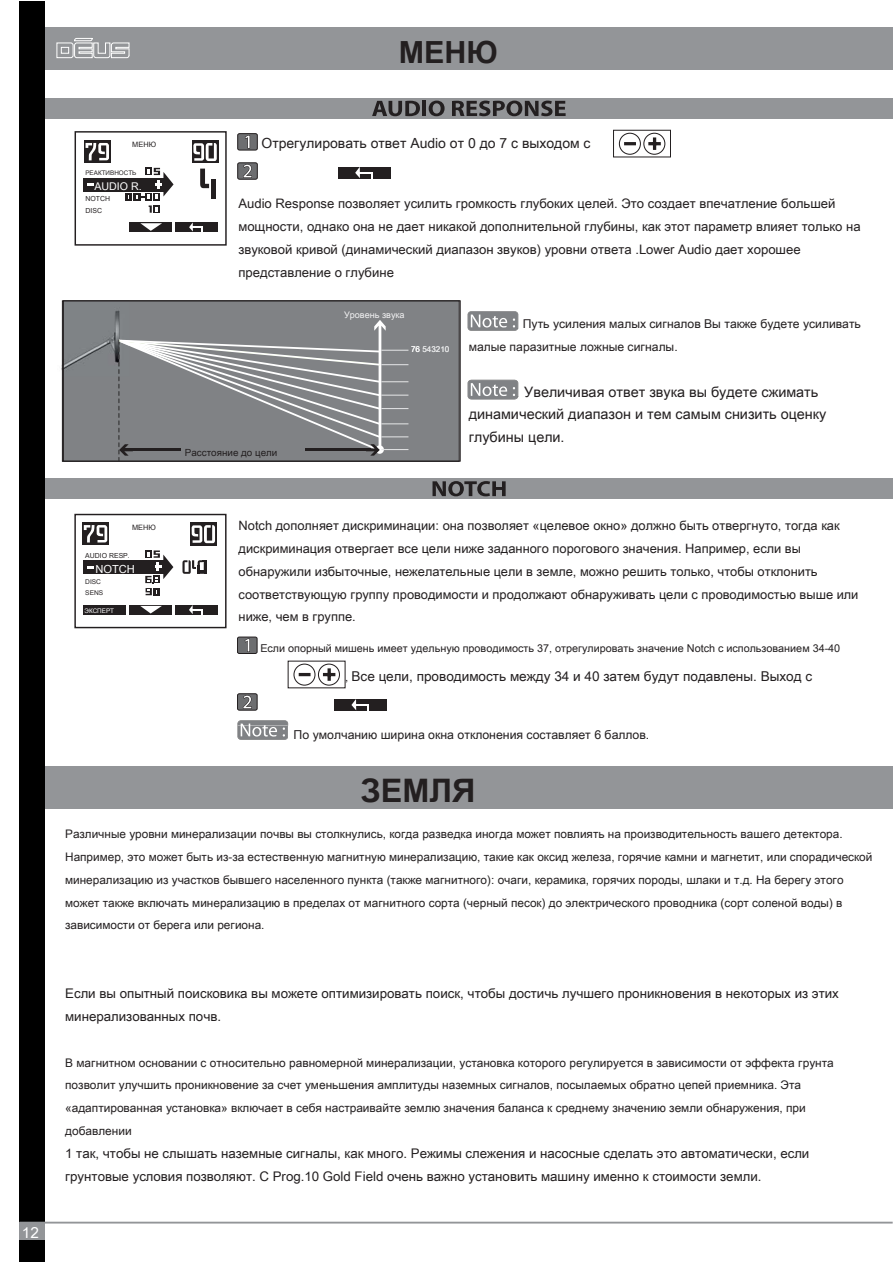
<style>
.page{position:relative;width:893px;height:1263px;background:#fff}
.page>*{position:absolute;margin:0;border:0;box-sizing:border-box;transform-origin:0 0}
.t1{font:700 32.4px "Arial Unicode MS";color:#231f20}
.t2{font:700 30.45px "Arial Unicode MS";color:#231f20}
.t3{font:15.3px "Arial Unicode MS";color:#fff}
.t4{font:14.4px/22.8px "Arial Unicode MS";color:#231f20}
.t5{font:13.95px "Arial Unicode MS";color:#231f20}
.t6{font:13.5px "Arial Unicode MS";color:#231f20}
.t7{font:13.35px/22.8px "Arial Unicode MS";color:#231f20}
.t8{font:13.2px/22.8px "Arial Unicode MS";color:#231f20}
.t9{font:13.05px/22.8px "Arial Unicode MS";color:#231f20}
.t10{font:12.9px/22.8px "Arial Unicode MS";color:#231f20}
.t11{font:12.3px "Arial Unicode MS";color:#231f20}
.t12{font:12.15px/22.8px "Arial Unicode MS";color:#231f20}
.t13{font:11.85px/22.8px "Arial Unicode MS";color:#231f20}
.t14{font:11.1px "Arial Unicode MS";color:#fff}
.t15{font:10.8px "Arial Unicode MS";color:#231f20}
.t16{font:10.65px "Arial Unicode MS";color:#fff}
.t17{font:9.9px "Arial Unicode MS";color:#231f20}
.t18{font:9.15px "Arial Unicode MS";color:#f1f1f2}
.t19{font:8.1px "Arial Unicode MS";color:#e6e7e8}
.t20{font:7.35px "Arial Unicode MS";color:#231f20}
.t21{font:6.9px/11.9px "Arial Unicode MS";color:#231f20}
.t22{font:6.6px/11.9px "Arial Unicode MS";color:#231f20}
.t23{font:6.3px "Arial Unicode MS";color:#231f20}
.t24{font:6.3px "Arial Unicode MS";color:#fff}
.s1{color:#fff}
.s2{font-size:11.4px}
</style>
<div class="page">
<div style="left:20px;top:1px;width:25px;height:1261px;background:#000"></div>
<hr style="left:20px;top:1222px;width:873px;height:2px;background:#939598">
<div style="left:45px;top:27px;width:848px;height:43px;background:#939598"></div>
<div style="left:20px;top:1223px;width:25px;height:17px;background:#939598"></div>
<svg style="left:56px;top:38px;width:74px;height:20px"></svg>
<div style="left:62px;top:301px;width:397px;height:160px;background:#808285"></div>
<img style="left:61px;top:300px;width:1px;height:77px">
<img style="left:65px;top:310px;width:55px;height:59px">
<svg style="left:117px;top:320px;width:291px;height:140px"></svg>
<div style="left:45px;top:98px;width:848px;height:21px;background:#939598"></div>
<div style="left:45px;top:478px;width:848px;height:21px;background:#939598"></div>
<svg style="left:432px;top:481px;width:74px;height:15px"></svg>
<svg style="left:299px;top:673px;width:12px;height:3px"></svg>
<svg style="left:322px;top:667px;width:14px;height:14px"></svg>
<div style="left:293px;top:664px;width:22px;height:22px;border:1px solid #231f20;border-radius:50%"></div>
<div style="left:318px;top:664px;width:22px;height:22px;border:1px solid #231f20;border-radius:50%"></div>
<svg style="left:182px;top:560px;width:25px;height:14px"></svg>
<div style="left:84px;top:605px;width:42px;height:10px;background:#231f20"></div>
<div style="left:129px;top:605px;width:43px;height:10px;background:#231f20"></div>
<div style="left:74px;top:514px;width:153px;height:114px;border:1px solid #231f20"></div>
<div style="left:175px;top:605px;width:42px;height:10px;background:#231f20"></div>
<svg style="left:189px;top:605px;width:14px;height:10px"></svg>
<svg style="left:140px;top:606px;width:22px;height:7px"></svg>
<div style="left:84px;top:560px;width:81px;height:14px;background:#231f20"></div>
<svg style="left:145px;top:551px;width:28px;height:44px"></svg>
<svg style="left:87px;top:566px;width:6px;height:2px"></svg>
<svg style="left:624px;top:142px;width:12px;height:3px"></svg>
<svg style="left:647px;top:137px;width:15px;height:14px"></svg>
<div style="left:613px;top:130px;width:58px;height:27px;border:1px solid #231f20"></div>
<div style="left:619px;top:133px;width:22px;height:22px;border:1px solid #231f20;border-radius:50%"></div>
<div style="left:643px;top:133px;width:22px;height:22px;border:1px solid #231f20;border-radius:50%"></div>
<svg style="left:200px;top:169px;width:9px;height:19px"></svg>
<div style="left:211px;top:179px;width:5px;height:20px;background:#231f20"></div>
<div style="left:129px;top:222px;width:43px;height:10px;background:#231f20"></div>
<div style="left:75px;top:131px;width:152px;height:115px;border:1px solid #231f20"></div>
<div style="left:175px;top:222px;width:42px;height:10px;background:#231f20"></div>
<svg style="left:189px;top:222px;width:14px;height:10px"></svg>
<svg style="left:140px;top:223px;width:22px;height:8px"></svg>
<div style="left:84px;top:178px;width:81px;height:13px;background:#231f20"></div>
<svg style="left:125px;top:168px;width:49px;height:45px"></svg>
<svg style="left:87px;top:183px;width:7px;height:3px"></svg>
<div style="left:63px;top:300px;width:398px;height:162px;border:1px solid #231f20"></div>
<svg style="left:468px;top:311px;width:50px;height:20px"></svg>
<svg style="left:468px;top:380px;width:50px;height:19px"></svg>
<svg style="left:237px;top:720px;width:51px;height:20px"></svg>
<div style="left:237px;top:133px;width:21px;height:17px;border:1px solid #231f20;border-radius:2px"></div>
<svg style="left:238px;top:134px;width:19px;height:16px"></svg>
<div style="left:237px;top:163px;width:21px;height:16px;border:1px solid #231f20;border-radius:2px"></div>
<svg style="left:238px;top:163px;width:19px;height:16px"></svg>
<svg style="left:237px;top:637px;width:20px;height:17px"></svg>
<svg style="left:237px;top:694px;width:20px;height:16px"></svg>
<svg style="left:372px;top:101px;width:48px;height:15px"></svg>
<hr style="left:422px;top:101px;width:4px;height:15px;background:#231f20">
<svg style="left:429px;top:101px;width:16px;height:15px"></svg>
<svg style="left:452px;top:101px;width:114px;height:15px"></svg>
<div style="left:338px;top:167px;width:52px;height:12px;background:#231f20"></div>
<svg style="left:355px;top:167px;width:18px;height:12px"></svg>
<div style="left:334px;top:699px;width:53px;height:12px;background:#231f20"></div>
<svg style="left:351px;top:699px;width:18px;height:12px"></svg>
<svg style="left:190px;top:523px;width:27px;height:22px"></svg>
<svg style="left:191px;top:525px;width:25px;height:18px"></svg>
<div style="left:82px;top:522px;width:27px;height:23px;background:#231f20"></div>
<svg style="left:83px;top:525px;width:25px;height:17px"></svg>
<div style="left:192px;top:140px;width:26px;height:23px;background:#231f20"></div>
<svg style="left:193px;top:143px;width:24px;height:18px"></svg>
<div style="left:84px;top:140px;width:26px;height:23px;background:#231f20"></div>
<svg style="left:85px;top:143px;width:24px;height:17px"></svg>
<div style="left:182px;top:442px;width:123px;height:15px;background:#808285"></div>
<div style="left:45px;top:766px;width:848px;height:43px;background:#939598"></div>
<h2 class="t2" style="left:399px;top:30px;width:101px">МЕНЮ</h2>
<p class="t3" style="left:22px;top:1222px;width:19px">12</p>
<p class="t20" style="left:132px;top:140px;width:25px">МЕНЮ</p>
<p class="t5" style="left:261px;top:133px;width:330px">Отрегулировать ответ Audio от 0 до 7 с выходом с</p>
<p class="t23" style="left:85px;top:168px;width:52px">РЕАКТИВНОСТЬ</p>
<p class="t21" style="left:85px;top:192px;width:26px">NOTCH<br>DISC</p>
<p class="t16" style="left:95px;top:179px;width:49px">AUDIO R.</p>
<p class="t9" style="left:238px;top:192px;width:624px">Audio Response позволяет усилить громкость глубоких целей. Это создает впечатление большей мощности, однако она не дает никакой дополнительной глубины, как этот параметр влияет только на звуковой кривой (динамический диапазон звуков) уровни ответа .Lower Audio дает хорошее представление о глубине</p>
<p class="t20" style="left:132px;top:522px;width:25px">МЕНЮ</p>
<p class="t21" style="left:85px;top:549px;width:46px">AUDIO RESP.</p>
<p class="t22" style="left:85px;top:575px;width:19px">DISC<br>SENS</p>
<p class="t14" style="left:95px;top:561px;width:41px">NOTCH</p>
<p class="t24" style="left:85px;top:607px;width:31px">ЭКСПЕРТ</p>
<p class="t17" style="left:185px;top:445px;width:94px">Расстояние до цели</p>
<p class="t18" style="left:344px;top:308px;width:62px">Уровень звука</p>
<p class="t19" style="left:411px;top:343px;width:40px"><span class="s1">76</span> 543210</p>
<p class="t12" style="left:469px;top:312px;width:394px;text-indent:54px">Путь усиления малых сигналов Вы также будете усиливать малые паразитные ложные сигналы.</p>
<p class="t4" style="left:469px;top:380px;width:359px;text-indent:55px">Увеличивая ответ звука вы будете сжимать динамический диапазон и тем самым снизить оценку глубины цели.</p>
<p class="t10" style="left:239px;top:514px;width:621px">Notch дополняет дискриминации: она позволяет «целевое окно» должно быть отвергнуто, тогда как дискриминация отвергает все цели ниже заданного порогового значения. Например, если вы обнаружили избыточные, нежелательные цели в земле, можно решить только, чтобы отклонить соответствующую группу проводимости и продолжают обнаруживать цели с проводимостью выше или ниже, чем в группе.</p>
<p class="t15" style="left:260px;top:640px;width:581px">Если опорный мишень имеет удельную проводимость 37, отрегулировать значение Notch с использованием 34-40</p>
<p class="t6" style="left:345px;top:666px;width:468px"><span class="s2">,</span> Все цели, проводимость между 34 и 40 затем будут подавлены. Выход с</p>
<p class="t11" style="left:293px;top:726px;width:357px">По умолчанию ширина окна отклонения составляет 6 баллов.</p>
<h1 class="t1" style="left:361px;top:767px;width:116px">ЗЕМЛЯ</h1>
<p class="t13" style="left:65px;top:822px;width:809px">Различные уровни минерализации почвы вы столкнулись, когда разведка иногда может повлиять на производительность вашего детектора.<br>Например, это может быть из-за естественную магнитную минерализацию, такие как оксид железа, горячие камни и магнетит, или спорадической минерализацию из участков бывшего населенного пункта (также магнитного): очаги, керамика, горячих породы, шлаки и т.д. На берегу этого может также включать минерализацию в пределах от магнитного сорта (черный песок) до электрического проводника (сорт соленой воды) в зависимости от берега или региона.</p>
<p class="t7" style="left:65px;top:981px;width:775px">Если вы опытный поисковика вы можете оптимизировать поиск, чтобы достичь лучшего проникновения в некоторых из этих минерализованных почв.</p>
<p class="t13" style="left:65px;top:1050px;width:770px">В магнитном основании с относительно равномерной минерализации, установка которого регулируется в зависимости от эффекта грунта позволит улучшить проникновение за счет уменьшения амплитуды наземных сигналов, посылаемых обратно цепей приемника. Эта «адаптированная установка» включает в себя настраивайте землю значения баланса к среднему значению земли обнаружения, при добавлении</p>
<p class="t8" style="left:65px;top:1141px;width:746px">1 так, чтобы не слышать наземные сигналы, как много. Режимы слежения и насосные сделать это автоматически, если грунтовые условия позволяют. С Prog.10 Gold Field очень важно установить машину именно к стоимости земли.</p>
</div>
